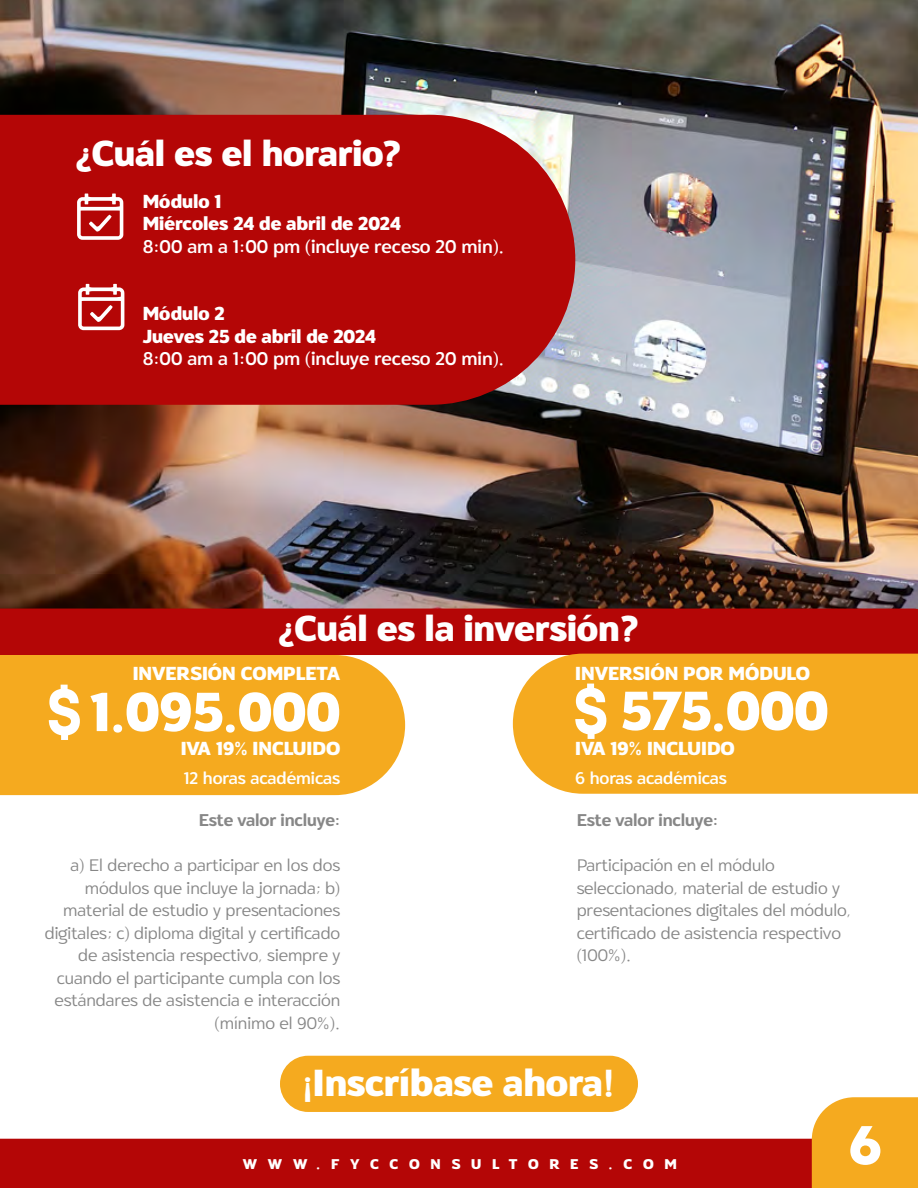
<style>
.page{position:relative;width:918px;height:1188px;background:#fff}
.page>*{position:absolute;margin:0;border:0;box-sizing:border-box;transform-origin:0 0}
.t1{font:800 57px "Mont";color:#fff}
.t2{font:700 52.5px "Oliviar Sans";color:#fff}
.t3{font:700 36px "Oliviar Sans";color:#fff}
.t4{font:700 34.5px "Oliviar Sans";color:#fff}
.t5{font:700 18px/22.5px "Oliviar Sans";color:#fff}
.t6{font:18px "Oliviar Sans";color:#fff}
.t7{font:200 16.5px/22.5px "Oliviar Sans";color:#878787;text-align:right}
.t8{font:600 16.5px "Oliviar Sans";letter-spacing:-.005em;color:#878787}
.t9{font:16.5px "Oliviar Sans";color:#fff}
.t10{font:700 13.5px "Oliviar Sans";letter-spacing:.8em;color:#fff}
</style>
<div class="page">
<div style="left:280px;top:1056px;width:358px;height:56px;background:#f5aa1f;border-radius:28px"></div>
<img style="left:0;top:0;width:918px;height:609px">
<div style="left:0;top:1139px;width:812px;height:49px;background:#b40606"></div>
<div style="left:0;top:609px;width:918px;height:46px;background:#b40606"></div>
<div style="left:0;top:115px;width:575px;height:290px;background:#b40606"></div>
<svg style="left:77px;top:194px;width:46px;height:46px"></svg>
<svg style="left:78px;top:284px;width:46px;height:46px"></svg>
<div style="left:812px;top:1097px;width:106px;height:91px;background:#f5aa1f"></div>
<div style="left:0;top:655px;width:405px;height:140px;background:#f5aa1f"></div>
<svg style="left:49px;top:685px;width:31px;height:55px"></svg>
<div style="left:513px;top:654px;width:405px;height:140px;background:#f5aa1f"></div>
<svg style="left:575px;top:684px;width:31px;height:55px"></svg>
<h3 class="t4" style="left:76px;top:132px;width:327px">¿Cuál es el horario?</h3>
<p class="t5" style="left:143px;top:190px;width:260px">Módulo 1<br>Miércoles 24 de abril de 2024</p>
<p class="t6" style="left:143px;top:235px;width:363px">8:00 am a 1:00 pm (incluye receso 20 min).</p>
<p class="t5" style="left:143px;top:303px;width:235px">Módulo 2<br>Jueves 25 de abril de 2024</p>
<p class="t6" style="left:143px;top:347px;width:363px">8:00 am a 1:00 pm (incluye receso 20 min).</p>
<h3 class="t4" style="left:279px;top:607px;width:362px">¿Cuál es la inversión?</h3>
<p class="t5" style="left:133px;top:663px;width:209px">INVERSIÓN COMPLETA</p>
<h2 class="t2" style="left:90px;top:679px;width:252px">1.095.000</h2>
<p class="t5" style="left:181px;top:738px;width:161px">IVA 19% INCLUIDO</p>
<p class="t5" style="left:575px;top:663px;width:236px">INVERSIÓN POR MÓDULO</p>
<h2 class="t2" style="left:621px;top:678px;width:209px">575.000</h2>
<p class="t5" style="left:575px;top:738px;width:161px">IVA 19% INCLUIDO</p>
<p class="t9" style="left:184px;top:767px;width:158px">12 horas académicas</p>
<p class="t9" style="left:575px;top:767px;width:153px">6 horas académicas</p>
<p class="t8" style="left:199px;top:810px;width:143px">Este valor incluye:</p>
<p class="t7" style="left:45px;top:854px;width:297px">a) El derecho a participar en los dos módulos que incluye la jornada; b) material de estudio y presentaciones digitales; c) diploma digital y certificado de asistencia respectivo, siempre y cuando el participante cumpla con los estándares de asistencia e interacción (mínimo el 90%).</p>
<p class="t8" style="left:577px;top:810px;width:143px">Este valor incluye:</p>
<p class="t7" style="left:577px;top:854px;width:276px;text-align:left">Participación en el módulo seleccionado, material de estudio y presentaciones digitales del módulo, certificado de asistencia respectivo (100%).</p>
<h3 class="t3" style="left:304px;top:1060px;width:312px">¡Inscríbase ahora!</h3>
<p class="t10" style="left:243px;top:1155px;width:436px">WWW.FYCCONSULTORES.COM</p>
<h1 class="t1" style="left:848px;top:1107px;width:35px">6</h1>
</div>
